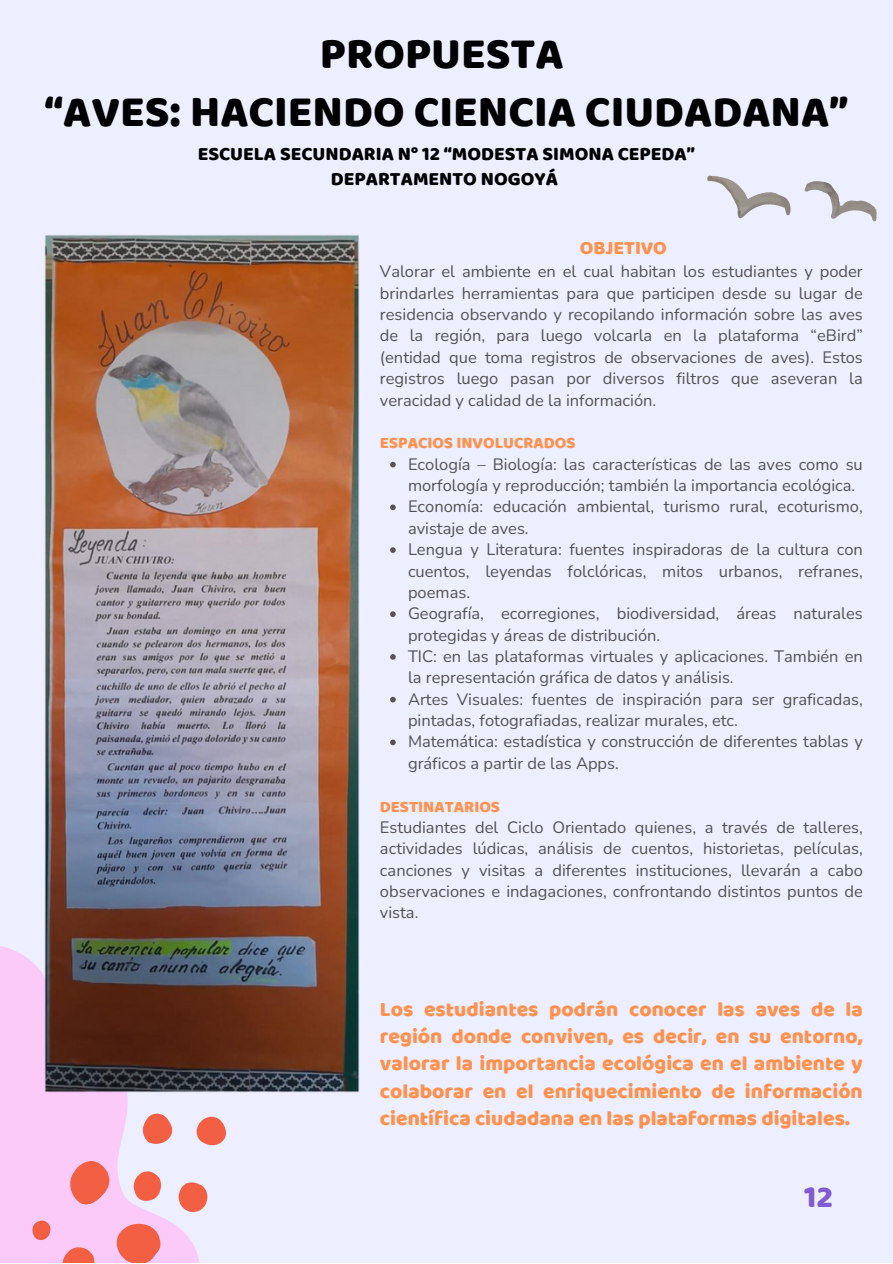
<style>
.page{position:relative;width:893px;height:1264px;background:#fff}
.page>*{position:absolute;margin:0;border:0;box-sizing:border-box;transform-origin:0 0}
.t1{font:45px "Baloo";color:#000}
.t2{font:31.5px "Baloo";color:#805bd1}
.t3{font:21px/27.2px "Baloo";color:#ff914d;text-align:justify}
.t4{font:19.5px "Baloo";color:#000}
.t5{font:19.5px "Baloo";color:#ff914d}
.t6{font:16.5px/21.3px "Nunito";color:#545252}
.t7{font:16.5px "Baloo";color:#ff914d}
</style>
<div class="page">
<div style="left:0;top:0;width:892px;height:1262px;background:#edeeff"></div>
<svg style="left:804px;top:181px;width:72px;height:40px"></svg>
<svg style="left:707px;top:175px;width:83px;height:44px"></svg>
<svg style="left:0;top:946px;width:247px;height:316px;fill:#fbcaf9"></svg>
<img style="left:44px;top:235px;width:315px;height:857px">
<svg style="left:117px;top:1223px;width:44px;height:39px;background:#f3766a"></svg>
<svg style="left:32px;top:1220px;width:18px;height:20px"></svg>
<svg style="left:143px;top:1113px;width:29px;height:30px"></svg>
<svg style="left:70px;top:1160px;width:39px;height:44px;background:#f47a71"></svg>
<svg style="left:63px;top:1247px;width:32px;height:15px"></svg>
<svg style="left:133px;top:1170px;width:28px;height:30px"></svg>
<svg style="left:196px;top:1116px;width:30px;height:29px"></svg>
<svg style="left:178px;top:1182px;width:29px;height:30px"></svg>
<svg style="left:390px;top:462px;width:5px;height:5px"></svg>
<svg style="left:390px;top:504px;width:5px;height:6px"></svg>
<svg style="left:390px;top:547px;width:5px;height:6px"></svg>
<svg style="left:390px;top:611px;width:5px;height:6px"></svg>
<svg style="left:390px;top:654px;width:5px;height:5px"></svg>
<svg style="left:390px;top:697px;width:5px;height:5px"></svg>
<svg style="left:390px;top:739px;width:5px;height:6px"></svg>
<p class="t1" style="left:320px;top:26px;width:245px">PROPUESTA</p>
<p class="t1" style="left:44px;top:84px;width:805px">“AVES: HACIENDO CIENCIA CIUDADANA”</p>
<p class="t4" style="left:198px;top:142px;width:498px">ESCUELA SECUNDARIA N° 12 “MODESTA SIMONA CEPEDA”</p>
<p class="t4" style="left:331px;top:166px;width:228px">DEPARTAMENTO NOGOYÁ</p>
<p class="t5" style="left:579px;top:235px;width:89px">OBJETIVO</p>
<p class="t6" style="left:380px;top:261px;width:484px;text-align:justify">Valorar el ambiente en el cual habitan los estudiantes y poder brindarles herramientas para que participen desde su lugar de residencia observando y recopilando información sobre las aves de la región, para luego volcarla en la plataforma “eBird” (entidad que toma registros de observaciones de aves). Estos registros luego pasan por diversos filtros que aseveran la veracidad y calidad de la información.</p>
<p class="t7" style="left:380px;top:433px;width:197px">ESPACIOS INVOLUCRADOS</p>
<p class="t6" style="left:408px;top:453px;width:456px">Ecología – Biología: las características de las aves como su morfología y reproducción; también la importancia ecológica.</p>
<p class="t6" style="left:408px;top:496px;width:456px">Economía: educación ambiental, turismo rural, ecoturismo, avistaje de aves.</p>
<p class="t6" style="left:408px;top:539px;width:456px;text-align:justify">Lengua y Literatura: fuentes inspiradoras de la cultura con cuentos, leyendas folclóricas, mitos urbanos, refranes, poemas.</p>
<p class="t6" style="left:408px;top:603px;width:456px">Geografía, ecorregiones, biodiversidad, áreas naturales protegidas y áreas de distribución.</p>
<p class="t6" style="left:408px;top:646px;width:456px">TIC: en las plataformas virtuales y aplicaciones. También en la representación gráfica de datos y análisis.</p>
<p class="t6" style="left:408px;top:688px;width:456px">Artes Visuales: fuentes de inspiración para ser graficadas, pintadas, fotografiadas, realizar murales, etc.</p>
<p class="t6" style="left:408px;top:731px;width:456px">Matemática: estadística y construcción de diferentes tablas y gráficos a partir de las Apps.</p>
<p class="t7" style="left:380px;top:796px;width:121px">DESTINATARIOS</p>
<p class="t6" style="left:380px;top:816px;width:484px;text-align:justify">Estudiantes del Ciclo Orientado quienes, a través de talleres, actividades lúdicas, análisis de cuentos, historietas, películas, canciones y visitas a diferentes instituciones, llevarán a cabo observaciones e indagaciones, confrontando distintos puntos de vista.</p>
<p class="t3" style="left:380px;top:995px;width:484px">Los estudiantes podrán conocer las aves de la región donde conviven, es decir, en su entorno, valorar la importancia ecológica en el ambiente y colaborar en el enriquecimiento de información científica ciudadana en las plataformas digitales.</p>
<p class="t2" style="left:804px;top:1177px;width:30px">12</p>
</div>
